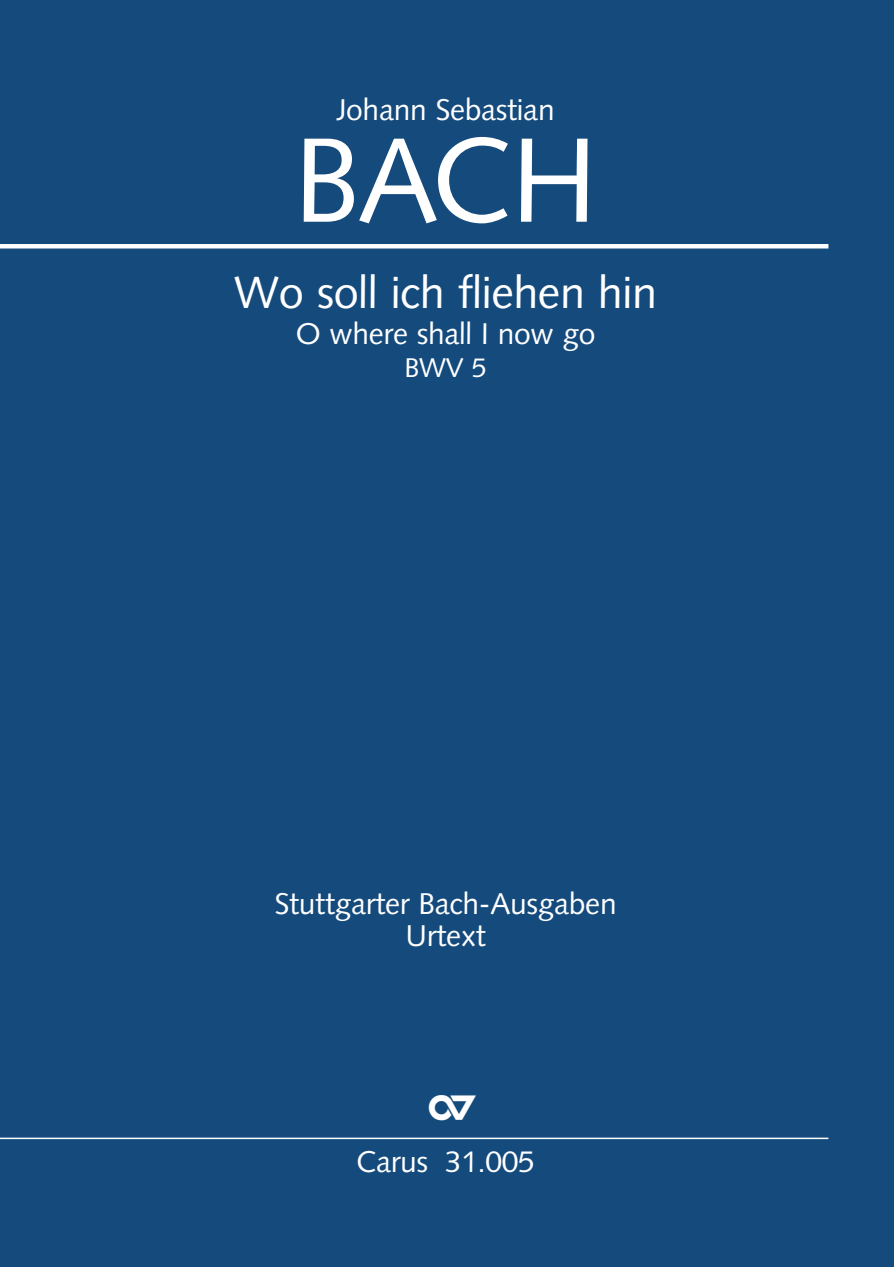
<style>
.page{position:relative;width:894px;height:1267px;background:#fff}
.page>*{position:absolute;margin:0;border:0;box-sizing:border-box;transform-origin:0 0}
.t1{font:120px "Syntax";color:#fff}
.t2{font:45px "Syntax";letter-spacing:-.01em;color:#fff}
.t3{font:30px/32px "Syntax";letter-spacing:-.01em;color:#fff;text-align:center}
.t4{font:30px "Carus Logo";color:#fff}
.t5{font:27px "Syntax";color:#fff}
</style>
<div class="page">
<div style="left:0;top:0;width:894px;height:1266px;background:#144a7c"></div>
<hr style="left:0;top:244px;width:828px;height:4px;background:#fff">
<hr style="left:0;top:1137px;width:828px;height:2px;background:#fff">
<p class="t3" style="left:336px;top:94px;width:220px">Johann Sebastian</p>
<h1 class="t1" style="left:294px;top:109px;width:305px">BACH</h1>
<h2 class="t2" style="left:234px;top:266px;width:424px">Wo soll ich fliehen hin</h2>
<p class="t3" style="left:296px;top:318px;width:301px">O where shall I now go</p>
<p class="t5" style="left:404px;top:352px;width:84px">BWV 5</p>
<p class="t3" style="left:274px;top:887px;width:344px">Stuttgarter Bach-Ausgaben<br>Urtext</p>
<p class="t4" style="left:427px;top:1092px;width:49px">C</p>
<p class="t3" style="left:356px;top:1145px;width:180px">Carus 31.005</p>
</div>
